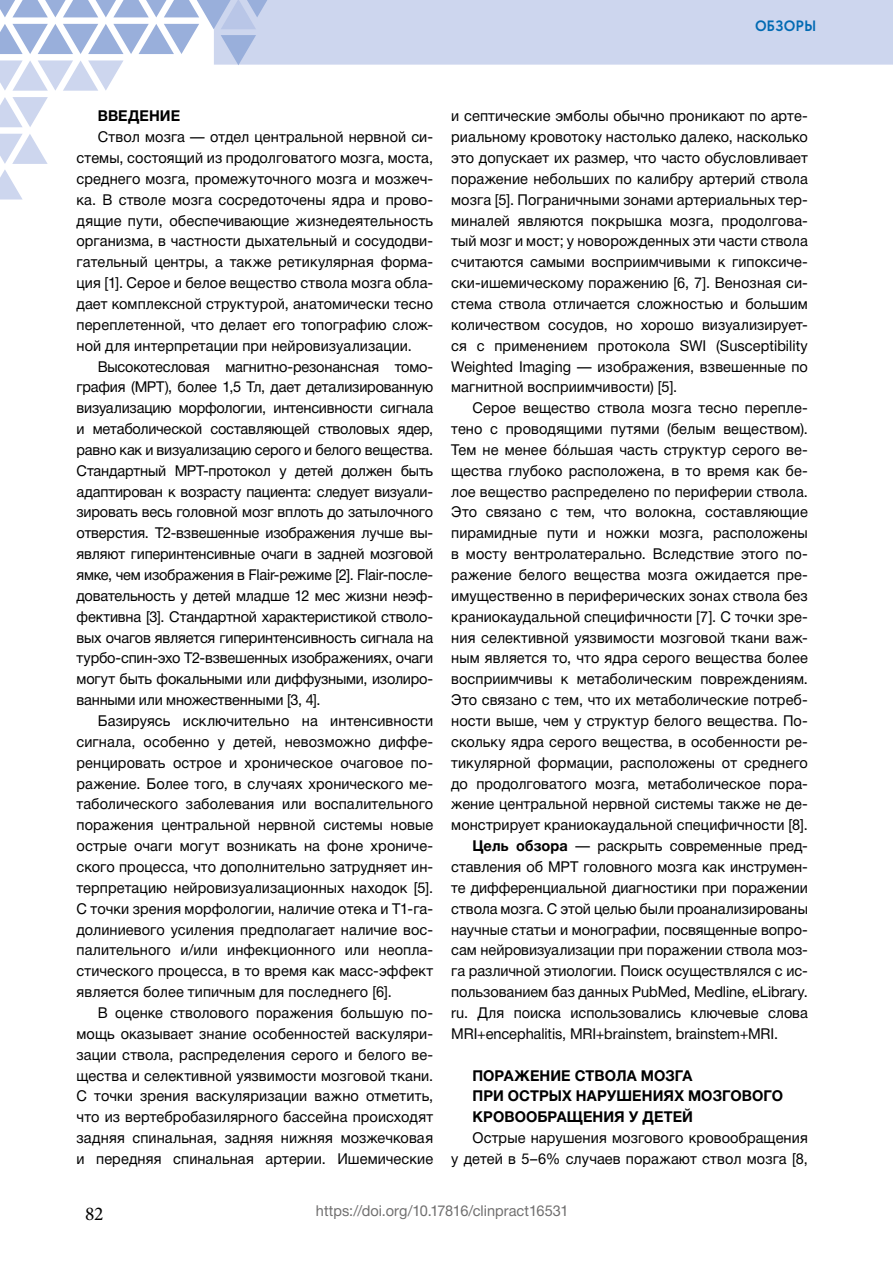
<style>
.page{position:relative;width:893px;height:1263px;background:#fff}
.page>*{position:absolute;margin:0;border:0;box-sizing:border-box;transform-origin:0 0}
.t1{font:19.5px "Minion Pro";color:#000}
.t2{font:15px/20.9px "Helvetica Neue Cyr";letter-spacing:.005em;color:#000;text-align:justify}
.t3{font:700 15px/20.9px "Helvetica Neue Cyr";letter-spacing:.005em;color:#000}
.t4{font:15px "Helvetica Neue Cyr";letter-spacing:.005em;color:#706f6f}
.t5{font:700 15px "Circe";letter-spacing:-.005em;color:#016ab3;scale:.95 1}
.s1{font-family:"Myriad Pro"}
.s2{font-weight:700}
</style>
<div class="page">
<svg style="left:0;top:97px;width:48px;height:30px"></svg>
<svg style="left:0;top:134px;width:48px;height:65px"></svg>
<svg style="left:0;top:0;width:893px;height:91px"></svg>
<p class="t5" style="left:755px;top:16px;width:66px">ОБЗОРЫ</p>
<p class="t3" style="left:98px;top:106px;width:84px">ВВЕДЕНИЕ</p>
<p class="t2" style="left:77px;top:127px;width:358px;text-indent:21px">Ствол мозга — отдел центральной нервной си&shy;стемы, состоящий из продолговатого мозга, моста, среднего мозга, промежуточного мозга и мозжеч&shy;ка. В стволе мозга сосредоточены ядра и прово&shy;дящие пути, обеспечивающие жизнедеятельность организма, в частности дыхательный и сосудодви&shy;гательный центры, а также ретикулярная форма&shy;ция [1]. Серое и белое вещество ствола мозга обла&shy;дает комплексной структурой, анатомически тесно переплетенной, что делает его топографию слож&shy;ной для интерпретации при нейровизуализации.</p>
<p class="t2" style="left:77px;top:356px;width:358px;text-indent:21px">Высокотесловая магнитно-резонансная томо&shy;графия (МРТ), более 1,5 Тл, дает детализированную визуализацию морфологии, интенсивности сигнала и метаболической составляющей стволовых ядер, равно как и визуализацию серого и белого вещества.<br>Стандартный МРТ-протокол у детей должен быть адаптирован к возрасту пациента: следует визуали&shy;зировать весь головной мозг вплоть до затылочного отверстия. Т2-взвешенные изображения лучше вы&shy;являют гиперинтенсивные очаги в задней мозговой ямке, чем изображения в Flair-режиме [2]. Flair-после&shy;довательность у детей младше 12 мес жизни неэф&shy;фективна [3]. Стандартной характеристикой стволо&shy;вых очагов является гиперинтенсивность сигнала на турбо-спин-эхо Т2-взвешенных изображениях, очаги могут быть фокальными или диффузными, изолиро&shy;ванными или множественными [3, 4].</p>
<p class="t2" style="left:77px;top:710px;width:358px;text-indent:21px">Базируясь исключительно на интенсивности сигнала, особенно у детей, невозможно диффе&shy;ренцировать острое и хроническое очаговое по&shy;ражение. Более того, в случаях хронического ме&shy;таболического заболевания или воспалительного поражения центральной нервной системы новые острые очаги могут возникать на фоне хрониче&shy;ского процесса, что дополнительно затрудняет ин&shy;терпретацию нейровизуализационных находок [5].<br>С точки зрения морфологии, наличие отека и Т1-га&shy;долиниевого усиления предполагает наличие вос&shy;палительного и/или инфекционного или неопла&shy;стического процесса, в то время как масс-эффект является более типичным для последнего [6].</p>
<p class="t2" style="left:77px;top:1002px;width:358px;text-indent:21px">В оценке стволового поражения большую по&shy;мощь оказывает знание особенностей васкуляри&shy;зации ствола, распределения серого и белого ве&shy;щества и селективной уязвимости мозговой ткани.<br>С точки зрения васкуляризации важно отметить, что из вертебробазилярного бассейна происходят задняя спинальная, задняя нижняя мозжечковая и передняя спинальная артерии. Ишемические</p>
<p class="t2" style="left:451px;top:106px;width:358px">и септические эмболы обычно проникают по арте&shy;риальному кровотоку настолько далеко, насколько это допускает их размер, что часто обусловливает поражение небольших по калибру артерий ствола мозга [5]. Пограничными зонами артериальных тер&shy;миналей являются покрышка мозга, продолгова&shy;тый мозг и мост; у новорожденных эти части ствола считаются самыми восприимчивыми к гипоксиче&shy;ски-ишемическому поражению [6, 7]. Венозная си&shy;стема ствола отличается сложностью и большим количеством сосудов, но хорошо визуализирует&shy;ся с применением протокола SWI (Susceptibility Weighted Imaging — изображения, взвешенные по магнитной восприимчивости) [5].</p>
<p class="t2" style="left:472px;top:398px;width:337px">Серое вещество ствола мозга тесно перепле-</p>
<p class="t2" style="left:451px;top:418px;width:358px">тено с проводящими путями (белым веществом).</p>
<p class="t2" style="left:451px;top:439px;width:358px">Тем не менее б<span class="s1">ó</span>льшая часть структур серого ве-</p>
<p class="t2" style="left:451px;top:460px;width:358px">щества глубоко расположена, в то время как бе-</p>
<p class="t2" style="left:451px;top:481px;width:358px">лое вещество распределено по периферии ствола.</p>
<p class="t2" style="left:451px;top:502px;width:358px">Это связано с тем, что волокна, составляющие</p>
<p class="t2" style="left:451px;top:523px;width:358px">пирамидные пути и ножки мозга, расположены</p>
<p class="t2" style="left:451px;top:544px;width:358px">в мосту вентролатерально. Вследствие этого по-</p>
<p class="t2" style="left:451px;top:564px;width:358px">ражение белого вещества мозга ожидается пре-</p>
<p class="t2" style="left:451px;top:585px;width:358px">имущественно в периферических зонах ствола без</p>
<p class="t2" style="left:451px;top:606px;width:358px">краниокаудальной специфичности [7]. С точки зре-</p>
<p class="t2" style="left:451px;top:627px;width:358px">ния селективной уязвимости мозговой ткани важ-</p>
<p class="t2" style="left:451px;top:648px;width:358px">ным является то, что ядра серого вещества более</p>
<p class="t2" style="left:451px;top:669px;width:358px">восприимчивы к метаболическим повреждениям.</p>
<p class="t2" style="left:451px;top:690px;width:358px">Это связано с тем, что их метаболические потреб-</p>
<p class="t2" style="left:451px;top:710px;width:358px">ности выше, чем у структур белого вещества. По-</p>
<p class="t2" style="left:451px;top:731px;width:358px">скольку ядра серого вещества, в особенности ре-</p>
<p class="t2" style="left:451px;top:752px;width:358px">тикулярной формации, расположены от среднего</p>
<p class="t2" style="left:451px;top:773px;width:358px">до продолговатого мозга, метаболическое пора-</p>
<p class="t2" style="left:451px;top:794px;width:358px">жение центральной нервной системы также не де-</p>
<p class="t2" style="left:451px;top:815px;width:358px">монстрирует краниокаудальной специфичности [8].</p>
<p class="t2" style="left:472px;top:835px;width:337px"><span class="s2">Цель обзора</span> — раскрыть современные пред-</p>
<p class="t2" style="left:451px;top:856px;width:358px">ставления об МРТ головного мозга как инструмен-</p>
<p class="t2" style="left:451px;top:877px;width:358px">те дифференциальной диагностики при поражении</p>
<p class="t2" style="left:451px;top:898px;width:358px">ствола мозга. С этой целью были проанализированы</p>
<p class="t2" style="left:451px;top:919px;width:358px">научные статьи и монографии, посвященные вопро-</p>
<p class="t2" style="left:451px;top:940px;width:358px">сам нейровизуализации при поражении ствола моз-</p>
<p class="t2" style="left:451px;top:961px;width:358px">га различной этиологии. Поиск осуществлялся с ис-</p>
<p class="t2" style="left:451px;top:981px;width:358px">пользованием баз данных PubMed, Medline, eLibrary.</p>
<p class="t2" style="left:451px;top:1002px;width:358px">ru. Для поиска использовались ключевые слова</p>
<p class="t2" style="left:451px;top:1023px;width:328px">MRI+encephalitis, MRI+brainstem, brainstem+MRI.</p>
<p class="t3" style="left:472px;top:1065px;width:312px">ПОРАЖЕНИЕ СТВОЛА МОЗГА<br>ПРИ ОСТРЫХ НАРУШЕНИЯХ МОЗГОВОГО<br>КРОВООБРАЩЕНИЯ У ДЕТЕЙ</p>
<p class="t2" style="left:451px;top:1127px;width:358px;text-align:right">Острые нарушения мозгового кровообращения<br>у детей в 5–6% случаев поражают ствол мозга [8,</p>
<h1 class="t1" style="left:85px;top:1202px;width:20px">82</h1>
<p class="t4" style="left:316px;top:1203px;width:254px">https://doi.org/10.17816/clinpract16531</p>
</div>
